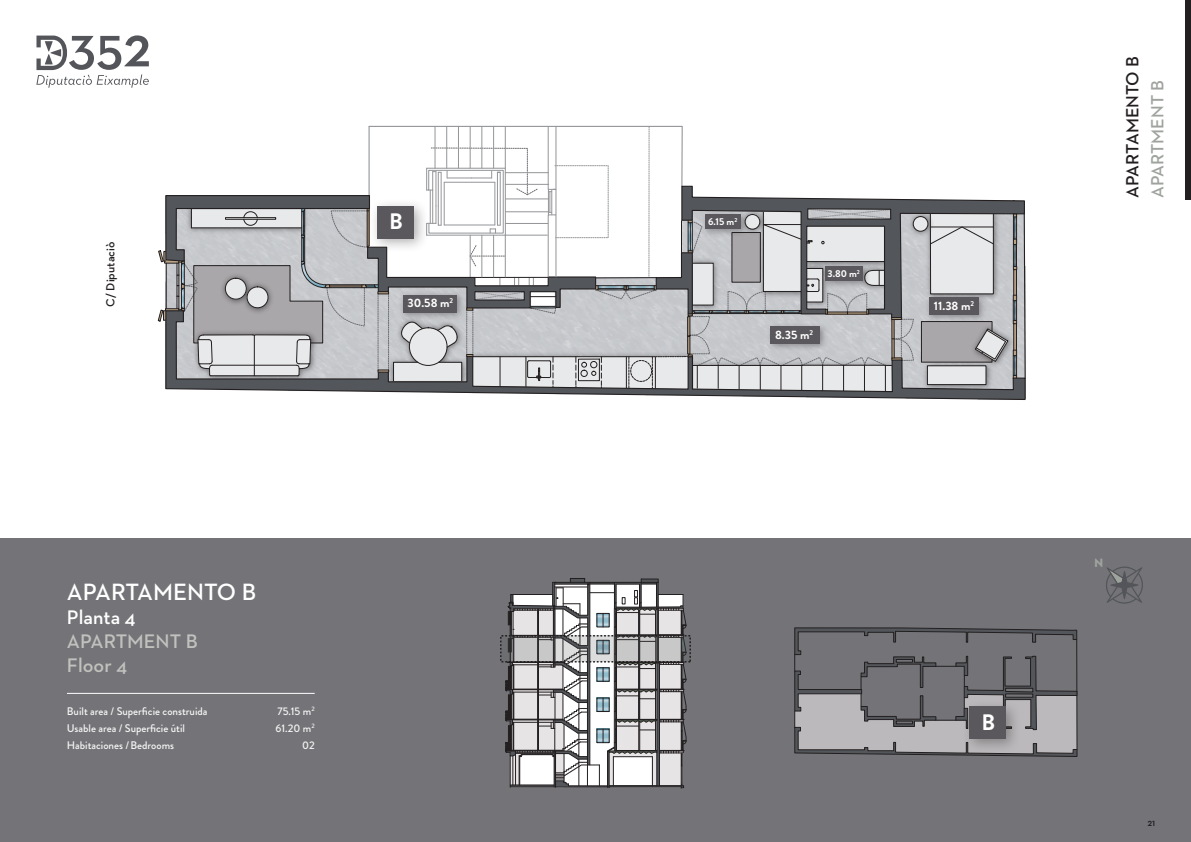
<style>
.page{position:relative;width:1191px;height:842px;background:#fff}
.page>*{position:absolute;margin:0;border:0;box-sizing:border-box;transform-origin:0 0}
.t1{font:600 24px "Neutraface 2 Text";color:#fff}
.metros{font:700 22.4px "Brandon Grotesque";color:#fff}
.t2{font:600 20px/24px "Neutraface 2 Text";color:#c1c1be}
.t3{font:600 18px "Neutraface 2 Text";color:#231f20}
.t4{font:600 18px "Neutraface 2 Text";color:#9fa39e}
.metros-2{font:700 12.1px "Brandon Grotesque";color:#fff}
.t5{font:600 12px "Neutraface 2 Text";color:#231f20}
.t6{font:900 12px "Brandon Grotesque";color:#9fa39e}
.metros-3{font:500 11px "Brandon Grotesque";color:#f5f5f6}
.metros-4{font:700 10px "Brandon Grotesque";color:#fff}
.t7{font:600 10px "Neutraface 2 Text";color:#231f20}
.s1{color:#fff}
</style>
<div class="page">
<div style="left:0;top:538px;width:1191px;height:304px;background:#747478"></div>
<svg style="left:549px;top:319px;width:477px;height:308px"></svg>
<svg style="left:1023px;top:258px;width:3px;height:121px"></svg>
<svg style="left:158px;top:125px;width:859px;height:269px"></svg>
<div style="left:548px;top:126px;width:8px;height:64px;border:1px solid #939598"></div>
<div style="left:548px;top:215px;width:8px;height:62px;border:1px solid #939598"></div>
<svg style="left:681px;top:185px;width:344px;height:134px;background:#b1b2b5"></svg>
<svg style="left:505px;top:578px;width:181px;height:210px;background:#b3b2b3"></svg>
<svg style="left:505px;top:637px;width:182px;height:23px;background:#a5a5a7"></svg>
<div style="left:500px;top:635px;width:191px;height:27px;border:1px dashed #231f20"></div>
<svg style="left:794px;top:627px;width:283px;height:130px"></svg>
<div style="left:1185px;top:0;width:6px;height:200px;background:#231f20"></div>
<hr style="left:67px;top:693px;width:248px;height:1px;background:#fff">
<svg style="left:1106px;top:566px;width:37px;height:38px"></svg>
<svg style="left:36px;top:35px;width:113px;height:53px"></svg>
<div style="left:399px;top:291px;width:65px;height:29px;background:#231f20;opacity:.36"></div>
<div style="left:403px;top:295px;width:53px;height:17px;background:#5a585c"></div>
<div style="left:766px;top:322px;width:62px;height:30px;background:#231f20;opacity:.36"></div>
<div style="left:770px;top:326px;width:50px;height:18px;background:#5a585c"></div>
<div style="left:925px;top:293px;width:62px;height:30px;background:#231f20;opacity:.36"></div>
<div style="left:929px;top:297px;width:50px;height:18px;background:#5a585c"></div>
<div style="left:821px;top:263px;width:50px;height:26px;background:#231f20;opacity:.36"></div>
<div style="left:825px;top:267px;width:38px;height:14px;background:#5a585c"></div>
<div style="left:701px;top:211px;width:48px;height:26px;background:#231f20;opacity:.36"></div>
<div style="left:705px;top:215px;width:36px;height:14px;background:#5a585c"></div>
<div style="left:962px;top:699px;width:59px;height:55px;background:#231f20;opacity:.36"></div>
<div style="left:969px;top:707px;width:37px;height:32px;background:#5a585c"></div>
<div style="left:369px;top:198px;width:60px;height:55px;background:#231f20;opacity:.36"></div>
<div style="left:377px;top:206px;width:36px;height:32px;background:#5a585c"></div>
<p class="t5" style="left:103px;top:307px;width:67px;rotate:-90deg">C/ Diputaciò</p>
<p class="metros" style="left:389px;top:206px;width:15px">B</p>
<p class="metros-2" style="left:407px;top:295px;width:47px">30.58 m<sup>2</sup></p>
<p class="t1" style="left:67px;top:576px;width:191px">APARTAMENTO B</p>
<p class="t2" style="left:67px;top:605px;width:132px"><span class="s1">Planta 4<br></span>APARTMENT B</p>
<p class="t2" style="left:67px;top:653px;width:62px">Floor 4</p>
<p class="metros-3" style="left:67px;top:703px;width:142px">Built area / Superficie construida</p>
<p class="metros-3" style="left:277px;top:703px;width:39px">75.15 m<sup>2</sup></p>
<p class="metros-3" style="left:67px;top:720px;width:120px">Usable area / Superficie útil</p>
<p class="metros-3" style="left:276px;top:720px;width:41px">61.20 m<sup>2</sup></p>
<p class="metros-3" style="left:67px;top:737px;width:109px">Habitaciones / Bedrooms</p>
<p class="metros-3" style="left:302px;top:737px;width:14px">02</p>
<p class="metros-4" style="left:708px;top:215px;width:31px">6.15 m<sup>2</sup></p>
<p class="metros-4" style="left:827px;top:267px;width:34px">3.80 m<sup>2</sup></p>
<p class="metros-2" style="left:775px;top:326px;width:40px">8.35 m<sup>2</sup></p>
<p class="metros-2" style="left:934px;top:297px;width:42px">11.38 m<sup>2</sup></p>
<p class="metros" style="left:981px;top:706px;width:15px">B</p>
<p class="t3" style="left:1121px;top:198px;width:143px;rotate:-90deg">APARTAMENTO B</p>
<p class="t4" style="left:1146px;top:198px;width:119px;rotate:-90deg">APARTMENT B</p>
<p class="t6" style="left:1094px;top:554px;width:11px">N</p>
<p class="t7" style="left:1147px;top:817px;width:9px">21</p>
</div>
